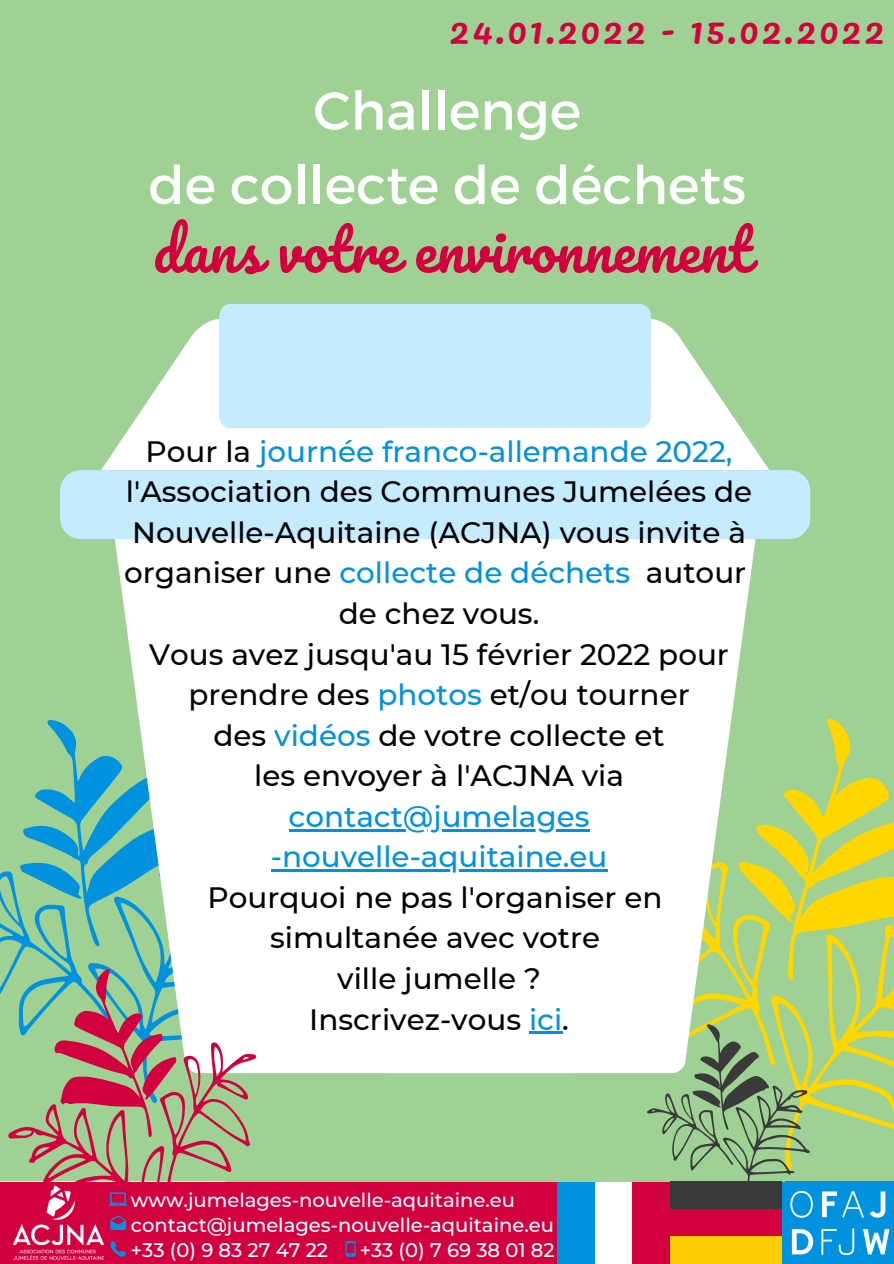
<style>
.page{position:relative;width:894px;height:1264px;background:#fff}
.page>*{position:absolute;margin:0;border:0;box-sizing:border-box;transform-origin:0 0}
.t1{font:57px "Pacifico";color:#d2003e}
.t2{font:53.25px "Montserrat";color:#fff}
.t3{font:36px "Pacifico";letter-spacing:.075em;color:#d2003e}
.t4{font:500 29.4px/40.5px "Montserrat";color:#000;text-align:center}
.t5{font:500 29.4px "Montserrat";color:#0092de}
.t6{font:500 19.5px/24.8px "Montserrat";color:#fff}
.s1{color:#0092de}
</style>
<div class="page">
<div style="left:0;top:0;width:893px;height:1263px;background:#9ed193"></div>
<svg style="left:23px;top:720px;width:92px;height:131px"></svg>
<svg style="left:821px;top:1003px;width:72px;height:126px"></svg>
<svg style="left:755px;top:718px;width:138px;height:285px"></svg>
<svg style="left:755px;top:859px;width:47px;height:64px"></svg>
<svg style="left:101px;top:319px;width:286px;height:151px;fill:#fff"></svg>
<div style="left:115px;top:539px;width:272px;height:534px;background:#fff"></div>
<div style="left:219px;top:304px;width:431px;height:124px;background:#c4ebff"></div>
<svg style="left:387px;top:319px;width:382px;height:151px;fill:#c4ebff"></svg>
<div style="left:60px;top:470px;width:750px;height:69px;background:#c4ebff"></div>
<svg style="left:387px;top:539px;width:368px;height:534px;fill:#fff"></svg>
<svg style="left:644px;top:1016px;width:177px;height:166px"></svg>
<div style="left:112px;top:1182px;width:448px;height:81px;background:#d2003e"></div>
<svg style="left:345px;top:1241px;width:10px;height:15px"></svg>
<svg style="left:0;top:851px;width:287px;height:412px"></svg>
<img style="left:690px;top:1182px;width:92px;height:81px">
<hr style="left:288px;top:829px;width:301px;height:2px;background:#0092de">
<hr style="left:271px;top:869px;width:336px;height:2px;background:#0092de">
<hr style="left:529px;top:1031px;width:33px;height:3px;background:#0092de">
<div style="left:669px;top:1209px;width:112px;height:27px;background:#d2003e"></div>
<div style="left:557px;top:1181px;width:37px;height:82px;background:#0092de"></div>
<div style="left:595px;top:1181px;width:37px;height:82px;background:#fff"></div>
<div style="left:632px;top:1181px;width:37px;height:82px;background:#d2003e"></div>
<div style="left:669px;top:1181px;width:112px;height:27px;background:#3a3a3a"></div>
<div style="left:669px;top:1236px;width:112px;height:27px;background:#ffcd05"></div>
<div style="left:782px;top:1181px;width:37px;height:82px;background:#0092de"></div>
<div style="left:785px;top:1182px;width:108px;height:81px;background:#0092de"></div>
<img style="left:790px;top:1190px;width:100px;height:65px">
<p class="t3" style="left:449px;top:11px;width:436px">24.01.2022 - 15.02.2022</p>
<p class="t2" style="left:313px;top:76px;width:269px">Challenge</p>
<p class="t2" style="left:148px;top:150px;width:599px">de collecte de déchets</p>
<p class="t1" style="left:153px;top:220px;width:599px">dans votre environnement</p>
<p class="t4" style="left:124px;top:431px;width:629px">Pour la <span class="s1">journée franco-allemande 2022, </span>l'Association des Communes Jumelées de Nouvelle-Aquitaine (ACJNA) vous invite à organiser une <span class="s1">collecte de déchets</span> autour</p>
<p class="t4" style="left:339px;top:593px;width:202px">de chez vous.</p>
<p class="t4" style="left:149px;top:633px;width:581px">Vous avez jusqu'au 15 février 2022 pour</p>
<p class="t4" style="left:188px;top:674px;width:502px">prendre des <span class="s1">photos</span> et/ou tourner</p>
<p class="t4" style="left:213px;top:714px;width:452px">des <span class="s1">vidéos</span> de votre collecte et</p>
<p class="t4" style="left:254px;top:755px;width:371px">les envoyer à l'ACJNA via</p>
<p class="t5" style="left:288px;top:798px;width:302px">contact@jumelages</p>
<p class="t5" style="left:271px;top:838px;width:338px">-nouvelle-aquitaine.eu</p>
<p class="t4" style="left:207px;top:877px;width:456px">Pourquoi ne pas l'organiser en</p>
<p class="t4" style="left:270px;top:917px;width:331px">simultanée avec votre</p>
<p class="t4" style="left:337px;top:958px;width:205px">ville jumelle ?</p>
<p class="t4" style="left:309px;top:998px;width:261px">Inscrivez-vous <span class="s1">ici</span>.</p>
<p class="t6" style="left:131px;top:1187px;width:424px">www.jumelages-nouvelle-aquitaine.eu contact@jumelages-nouvelle-aquitaine.eu</p>
<p class="t6" style="left:131px;top:1237px;width:199px">+33 (0) 9 83 27 47 22</p>
<p class="t6" style="left:359px;top:1237px;width:196px">+33 (0) 7 69 38 01 82</p>
</div>
